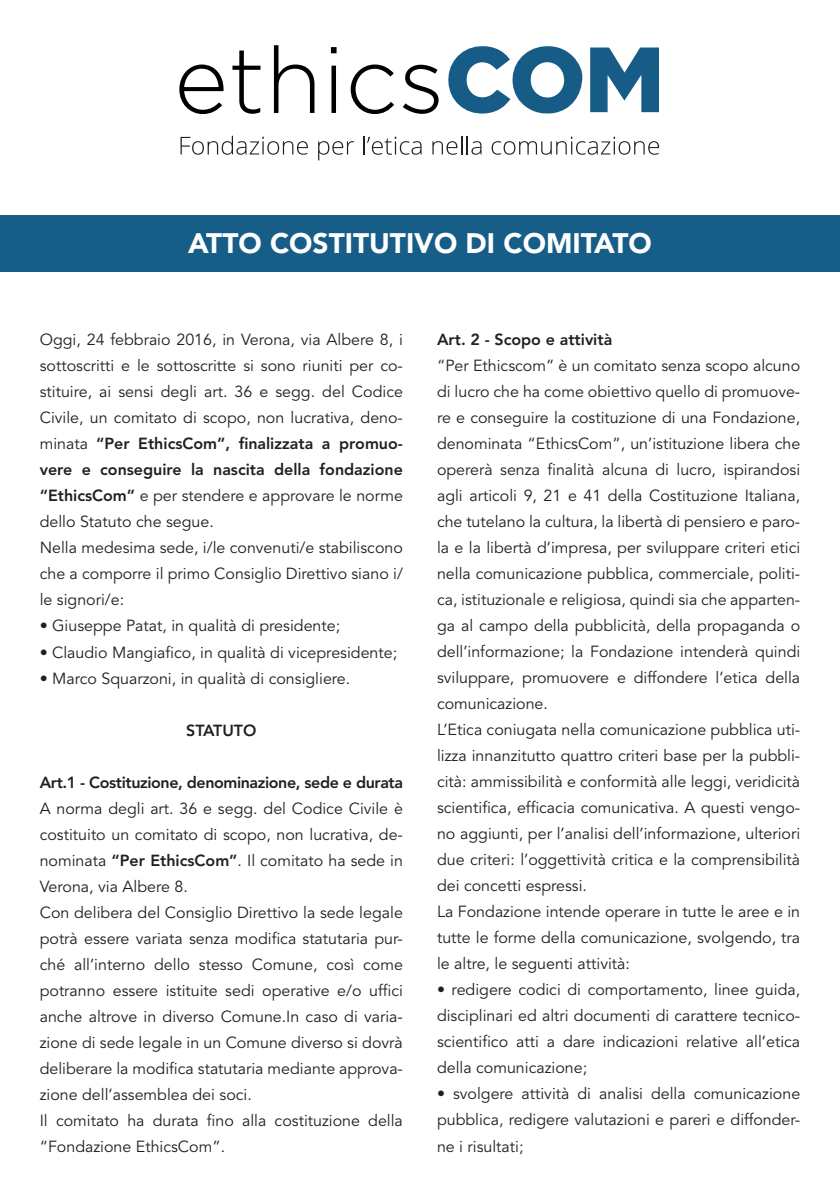
<style>
.page{position:relative;width:840px;height:1191px;background:#fff}
.page>*{position:absolute;margin:0;border:0;box-sizing:border-box;transform-origin:0 0}
.t1{font:900 28px "Avenir";color:#fff}
.t2{font:16px/26px "Avenir";color:#231f20;text-align:justify}
.t3{font:800 16px "Avenir";letter-spacing:-.025em;color:#231f20}
.t4{font:800 16px "Avenir";color:#231f20}
.s1{font-weight:800}
</style>
<div class="page">
<svg style="left:590px;top:47px;width:68px;height:65px"></svg>
<svg style="left:448px;top:46px;width:134px;height:68px"></svg>
<svg style="left:179px;top:45px;width:259px;height:69px"></svg>
<svg style="left:180px;top:136px;width:128px;height:19px"></svg>
<svg style="left:318px;top:141px;width:36px;height:19px"></svg>
<svg style="left:363px;top:136px;width:58px;height:19px"></svg>
<svg style="left:432px;top:136px;width:49px;height:19px"></svg>
<svg style="left:491px;top:137px;width:167px;height:18px"></svg>
<div style="left:0;top:215px;width:839px;height:57px;background:#165d87"></div>
<p class="t1" style="left:188px;top:227px;width:465px">ATTO COSTITUTIVO DI COMITATO</p>
<p class="t2" style="left:40px;top:327px;width:364px">Oggi, 24 febbraio 2016, in Verona, via Albere 8, i sottoscritti e le sottoscritte si sono riuniti per co&shy;stituire, ai sensi degli art. 36 e segg. del Codice Civile, un comitato di scopo, non lucrativa, deno&shy;minata <span class="s1">“Per EthicsCom”, finalizzata a promuo&shy;vere e conseguire la nascita della fondazione “EthicsCom”</span> e per stendere e approvare le norme dello Statuto che segue.</p>
<p class="t2" style="left:40px;top:535px;width:364px">Nella medesima sede, i/le convenuti/e stabiliscono che a comporre il primo Consiglio Direttivo siano i/ le signori/e:</p>
<p class="t2" style="left:40px;top:613px;width:302px">• Giuseppe Patat, in qualità di presidente;</p>
<p class="t2" style="left:40px;top:639px;width:359px">• Claudio Mangiafico, in qualità di vicepresidente;</p>
<p class="t2" style="left:40px;top:665px;width:312px">• Marco Squarzoni, in qualità di consigliere.</p>
<p class="t4" style="left:186px;top:720px;width:72px">STATUTO</p>
<p class="t3" style="left:40px;top:772px;width:364px">Art.1 - Costituzione, denominazione, sede e durata</p>
<p class="t2" style="left:40px;top:795px;width:364px">A norma degli art. 36 e segg. del Codice Civile è costituito un comitato di scopo, non lucrativa, de&shy;nominata <span class="s1">“Per EthicsCom”</span>. Il comitato ha sede in Verona, via Albere 8.</p>
<p class="t2" style="left:40px;top:899px;width:364px">Con delibera del Consiglio Direttivo la sede legale potrà essere variata senza modifica statutaria pur&shy;ché all’interno dello stesso Comune, così come potranno essere istituite sedi operative e/o uffici anche altrove in diverso Comune.In caso di varia&shy;zione di sede legale in un Comune diverso si dovrà deliberare la modifica statutaria mediante approva&shy;zione dell’assemblea dei soci.</p>
<p class="t2" style="left:40px;top:1107px;width:364px">Il comitato ha durata fino alla costituzione della “Fondazione EthicsCom”.</p>
<p class="t4" style="left:437px;top:330px;width:177px">Art. 2 - Scopo e attività</p>
<p class="t2" style="left:437px;top:353px;width:364px">“Per Ethicscom” è un comitato senza scopo alcuno di lucro che ha come obiettivo quello di promuove&shy;re e conseguire la costituzione di una Fondazione, denominata “EthicsCom”, un’istituzione libera che opererà senza finalità alcuna di lucro, ispirandosi agli articoli 9, 21 e 41 della Costituzione Italiana, che tutelano la cultura, la libertà di pensiero e paro&shy;la e la libertà d’impresa, per sviluppare criteri etici nella comunicazione pubblica, commerciale, politi&shy;ca, istituzionale e religiosa, quindi sia che apparten&shy;ga al campo della pubblicità, della propaganda o dell’informazione; la Fondazione intenderà quindi sviluppare, promuovere e diffondere l’etica della comunicazione.</p>
<p class="t2" style="left:437px;top:717px;width:364px">L’Etica coniugata nella comunicazione pubblica uti&shy;lizza innanzitutto quattro criteri base per la pubbli&shy;cità: ammissibilità e conformità alle leggi, veridicità scientifica, efficacia comunicativa. A questi vengo&shy;no aggiunti, per l’analisi dell’informazione, ulteriori due criteri: l’oggettività critica e la comprensibilità dei concetti espressi.</p>
<p class="t2" style="left:437px;top:899px;width:364px">La Fondazione intende operare in tutte le aree e in tutte le forme della comunicazione, svolgendo, tra le altre, le seguenti attività:</p>
<p class="t2" style="left:437px;top:977px;width:364px">• redigere codici di comportamento, linee guida, disciplinari ed altri documenti di carattere tecnico&shy;scientifico atti a dare indicazioni relative all’etica della comunicazione;</p>
<p class="t2" style="left:437px;top:1081px;width:364px">• svolgere attività di analisi della comunicazione pubblica, redigere valutazioni e pareri e diffonder&shy;ne i risultati;</p>
</div>
